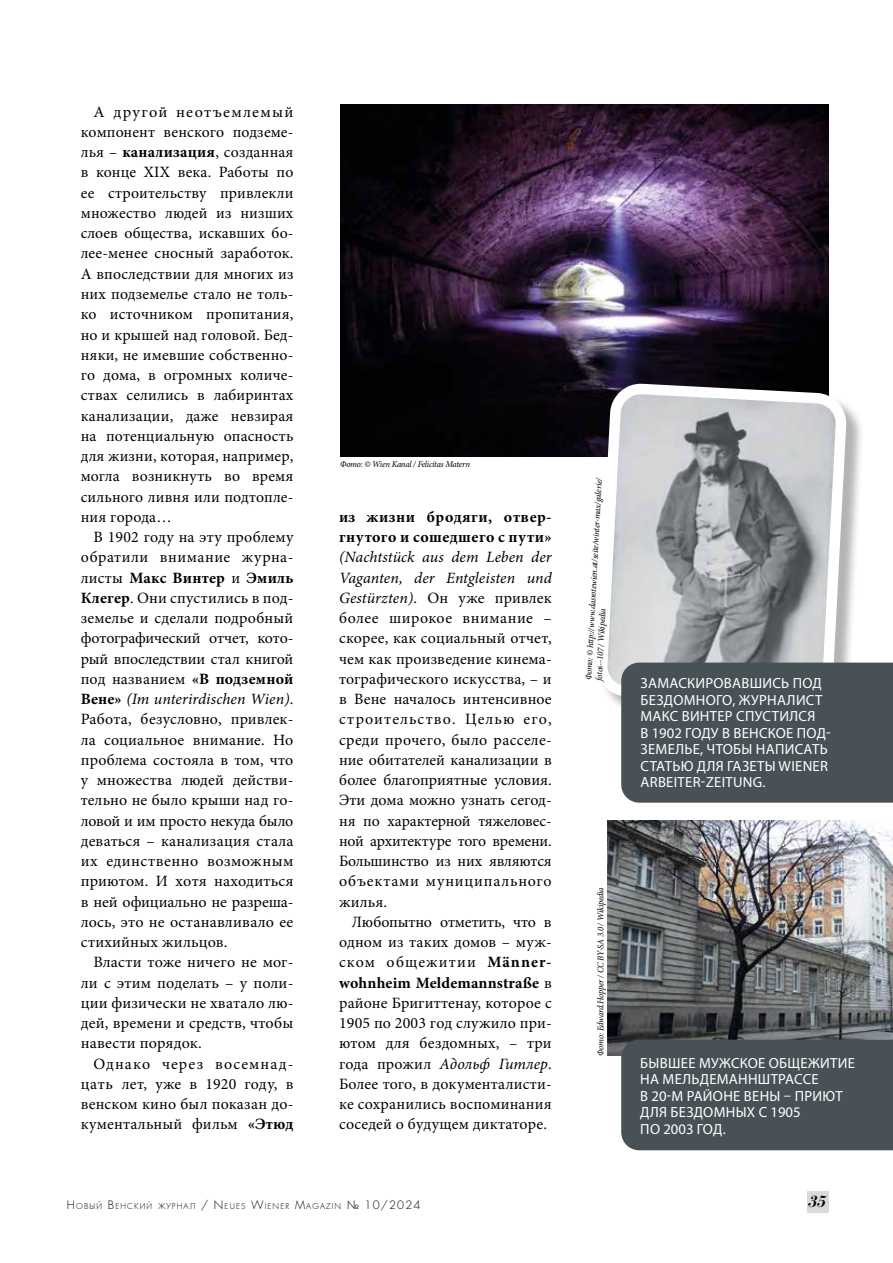
<style>
.page{position:relative;width:893px;height:1263px;background:#fff}
.page>*{position:absolute;margin:0;border:0;box-sizing:border-box;transform-origin:0 0}
.t1{font:italic 16.5px "Paragon Nord C";color:#000}
.t2{font:15.75px/20.2px "Minion Pro";letter-spacing:.01em;color:#000;text-align:justify}
.t3{font:700 15.75px/20.2px "Minion Pro";letter-spacing:.03em;color:#000}
.t4{font:14.7px/16.5px "Myriad Pro";letter-spacing:.02em;color:#fff}
.t5{font:italic 9px/10.5px "Minion Pro";letter-spacing:-.025em;color:#000}
.t6{font:7.8px "Favorit Light C";letter-spacing:.145em;color:#000}
.s1{font-weight:700}
.s2{font-style:italic}
.s3{font-size:11.25px}
</style>
<div class="page">
<div style="left:807px;top:1192px;width:21px;height:21px;background:#dadada"></div>
<img style="left:340px;top:104px;width:488px;height:353px">
<div style="left:599px;top:386px;width:266px;height:338px;background:#000;opacity:.3"></div>
<svg style="left:590px;top:378px;width:263px;height:334px"></svg>
<div style="left:621px;top:663px;width:272px;height:140px;background:#485156"></div>
<img style="left:607px;top:821px;width:286px;height:235px">
<div style="left:621px;top:1040px;width:272px;height:110px;background:#485156"></div>
<p class="t2" style="left:81px;top:102px;width:214px;text-indent:13px">А другой неотъемлемый компонент венского подземе&shy;лья – <span class="s1">канализация</span>, созданная в конце XIX века. Работы по ее строительству привлекли множество людей из низших слоев общества, искавших бо&shy;лее-менее сносный заработок.<br>А впоследствии для многих из них подземелье стало не толь&shy;ко источником пропитания, но и крышей над головой. Бед&shy;няки, не имевшие собственно&shy;го дома, в огромных количе&shy;ствах селились в лабиринтах канализации, даже невзирая на потенциальную опасность для жизни, которая, например, могла возникнуть во время сильного ливня или подтопле&shy;ния города…</p>
<p class="t2" style="left:81px;top:527px;width:214px;text-indent:13px">В 1902 году на эту проблему обратили внимание журна&shy;листы <span class="s1">Макс Винтер</span> и <span class="s1">Эмиль Клегер</span>. Они спустились в под&shy;земелье и сделали подробный фотографический отчет, кото&shy;рый впоследствии стал книгой под названием <span class="s1">«В подземной Вене»</span> <span class="s2">(Im unterirdischen Wien)</span>.<br>Работа, безусловно, привлек&shy;ла социальное внимание. Но проблема состояла в том, что у множества людей действи&shy;тельно не было крыши над го&shy;ловой и им просто некуда было деваться – канализация стала их единственно возможным приютом. И хотя находиться в ней официально не разреша&shy;лось, это не останавливало ее стихийных жильцов.</p>
<p class="t2" style="left:81px;top:952px;width:214px;text-indent:13px">Власти тоже ничего не мог&shy;ли с этим поделать – у поли&shy;ции физически не хватало лю&shy;дей, времени и средств, чтобы навести порядок.</p>
<p class="t2" style="left:81px;top:1053px;width:214px;text-indent:13px">Однако через восемнад&shy;цать лет, уже в 1920 году, в венском кино был показан до&shy;кументальный фильм <span class="s1">«Этюд</span></p>
<p class="t5" style="left:340px;top:459px;width:131px">Фото: © Wien Kanal / Felicitas Matern</p>
<p class="t3" style="left:339px;top:506px;width:214px">из жизни бродяги, отвер&shy;гнутого и сошедшего с пути»</p>
<p class="t2" style="left:339px;top:547px;width:214px"><span class="s2">(Nachtstück aus dem Leben der Vaganten, der Entgleisten und Gestürzten)</span>. Он уже привлек более широкое внимание – скорее, как социальный отчет, чем как произведение кинема&shy;тографического искусства, – и в Вене началось интенсивное строительство. Целью его, среди прочего, было расселе&shy;ние обитателей канализации в более благоприятные условия.<br>Эти дома можно узнать сегод&shy;ня по характерной тяжеловес&shy;ной архитектуре того времени.<br>Большинство из них являются объектами муниципального жилья.</p>
<p class="t2" style="left:339px;top:912px;width:214px;text-indent:13px">Любопытно отметить, что в одном из таких домов – муж&shy;ском общежитии <span class="s1">Männer&shy;wohnheim Meldemannstraße</span> в районе Бригиттенау, которое с 1905 по 2003 год служило при&shy;ютом для бездомных, – три года прожил <span class="s2">Адольф Гитлер</span>.<br>Более того, в документалисти&shy;ке сохранились воспоминания соседей о будущем диктаторе.</p>
<p class="t5" style="left:583px;top:680px;width:204px;rotate:-87deg">Фото: © http://www.dasrotewien.at/seite/winter-max/galerie/ fotos--107 / Wikipedia</p>
<p class="t4" style="left:640px;top:675px;width:192px">ЗАМАСКИРОВАВШИСЬ ПОД<br>БЕЗДОМНОГО, ЖУРНАЛИСТ<br>МАКС ВИНТЕР СПУСТИЛСЯ<br>В 1902 ГОДУ В ВЕНСКОЕ ПОД-<br>ЗЕМЕЛЬЕ, ЧТОБЫ НАПИСАТЬ<br>СТАТЬЮ ДЛЯ ГАЗЕТЫ WIENER<br>ARBEITER-ZEITUNG.</p>
<p class="t5" style="left:595px;top:1056px;width:170px;rotate:-90deg">Фото: Edward.Hopper / CC BY-SA 3.0 / Wikipedia</p>
<p class="t4" style="left:640px;top:1054px;width:216px">БЫВШЕЕ МУЖСКОЕ ОБЩЕЖИТИЕ<br>НА МЕЛЬДЕМАННШТРАССЕ<br>В 20-М РАЙОНЕ ВЕНЫ – ПРИЮТ<br>ДЛЯ БЕЗДОМНЫХ С 1905<br>ПО 2003 ГОД.</p>
<p class="t6" style="left:67px;top:1201px;width:355px"><span class="s3">Н</span>ОВЫЙ <span class="s3">В</span>ЕНСКИЙ ЖУРНАЛ <span class="s3">/</span> <span class="s3">N</span>EUES <span class="s3">W</span>IEN ER <span class="s3">M</span>AGAZIN <span class="s3">№ 10/2024</span></p>
<p class="t1" style="left:807px;top:1192px;width:19px">35</p>
</div>
